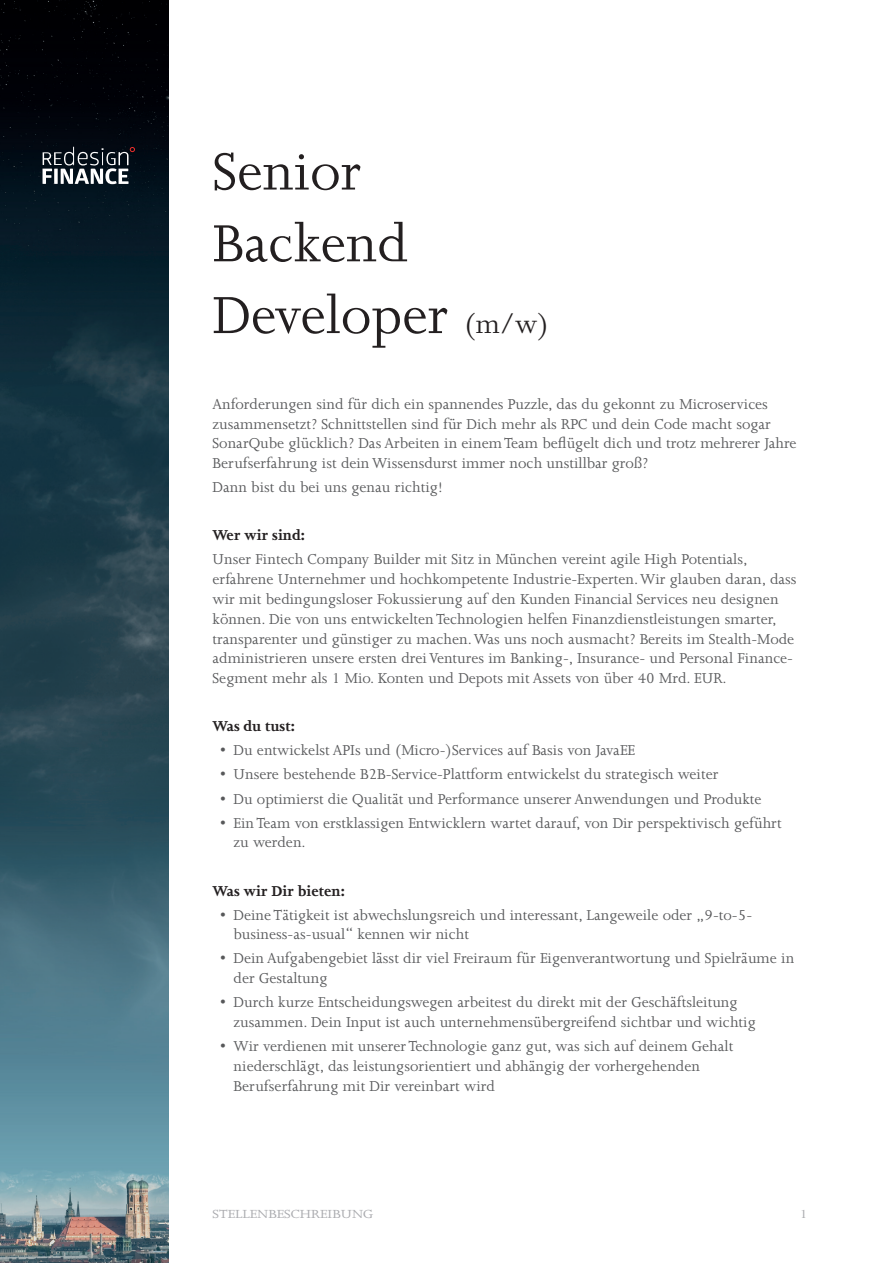
<style>
.page{position:relative;width:893px;height:1263px;background:#fff}
.page>*{position:absolute;margin:0;border:0;box-sizing:border-box;transform-origin:0 0}
.t1{font:60px/71.7px "Joanna";color:#231f20}
.t2{font:16.5px/19.8px "Joanna";color:#57585a}
.t3{font:700 16.5px "Joanna";color:#231f20}
.t4{font:13.5px "Joanna";color:#a8a9ad;scale:1.19 1}
.s1{font-size:30px}
</style>
<div class="page">
<img style="left:0;top:0;width:168px;height:1262px">
<svg style="left:43px;top:147px;width:92px;height:37px"></svg>
<h1 class="t1" style="left:213px;top:136px;width:338px">Senior<br>Backend<br>Developer <span class="s1">(m/w)</span></h1>
<p class="t2" style="left:213px;top:394px;width:586px">Anforderungen sind für dich ein spannendes Puzzle, das du gekonnt zu Microservices zusammensetzt? Schnittstellen sind für Dich mehr als RPC und dein Code macht sogar SonarQube glücklich? Das Arbeiten in einem Team beflügelt dich und trotz mehrerer Jahre Berufserfahrung ist dein Wissensdurst immer noch unstillbar groß?</p>
<p class="t2" style="left:213px;top:478px;width:232px">Dann bist du bei uns genau richtig!</p>
<p class="t3" style="left:213px;top:526px;width:94px">Wer wir sind:</p>
<p class="t2" style="left:213px;top:550px;width:585px">Unser Fintech Company Builder mit Sitz in München vereint agile High Potentials, erfahrene Unternehmer und hochkompetente Industrie-Experten. Wir glauben daran, dass wir mit bedingungsloser Fokussierung auf den Kunden Financial Services neu designen können. Die von uns entwickelten Technologien helfen Finanzdienstleistungen smarter, transparenter und günstiger zu machen. Was uns noch ausmacht? Bereits im Stealth-Mode administrieren unsere ersten drei Ventures im Banking-, Insurance- und Personal Finance-Segment mehr als 1 Mio. Konten und Depots mit Assets von über 40 Mrd. EUR.</p>
<p class="t3" style="left:213px;top:717px;width:84px">Was du tust:</p>
<p class="t2" style="left:220px;top:741px;width:416px">• Du entwickelst APIs und (Micro-)Services auf Basis von JavaEE</p>
<p class="t2" style="left:220px;top:765px;width:500px">• Unsere bestehende B2B-Service-Plattform entwickelst du strategisch weiter</p>
<p class="t2" style="left:220px;top:789px;width:543px">• Du optimierst die Qualität und Performance unserer Anwendungen und Produkte</p>
<p class="t2" style="left:234px;top:813px;width:550px;text-indent:-13px">• Ein Team von erstklassigen Entwicklern wartet darauf, von Dir perspektivisch geführt zu werden.</p>
<p class="t3" style="left:213px;top:882px;width:134px">Was wir Dir bieten:</p>
<p class="t2" style="left:234px;top:905px;width:520px;text-indent:-13px">• Deine Tätigkeit ist abwechslungsreich und interessant, Langeweile oder „9-to-5- business-as-usual“ kennen wir nicht</p>
<p class="t2" style="left:234px;top:949px;width:562px;text-indent:-13px">• Dein Aufgabengebiet lässt dir viel Freiraum für Eigenverantwortung und Spielräume in der Gestaltung</p>
<p class="t2" style="left:234px;top:992px;width:524px;text-indent:-13px">• Durch kurze Entscheidungswegen arbeitest du direkt mit der Geschäftsleitung zusammen. Dein Input ist auch unternehmensübergreifend sichtbar und wichtig</p>
<p class="t2" style="left:234px;top:1036px;width:501px;text-indent:-14px">• Wir verdienen mit unserer Technologie ganz gut, was sich auf deinem Gehalt niederschlägt, das leistungsorientiert und abhängig der vorhergehenden<br>Berufserfahrung mit Dir vereinbart wird</p>
<p class="t4" style="left:213px;top:1206px;width:13px">Stelle</p>
<p class="t4" style="left:257px;top:1206px;width:61px">nbeschreibu</p>
<p class="t4" style="left:352px;top:1206px;width:15px">ng</p>
<p class="t4" style="left:799px;top:1206px;width:9px">1</p>
</div>
